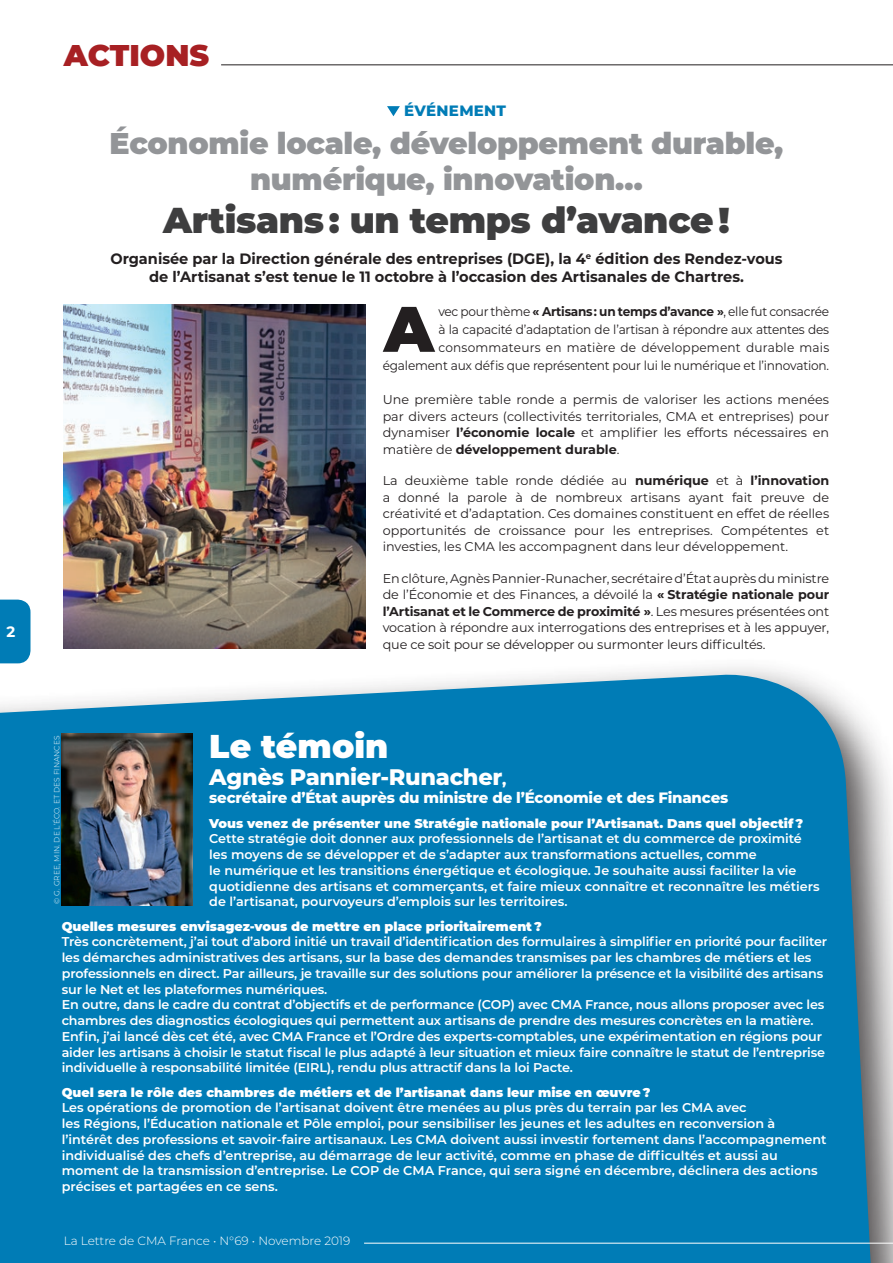
<style>
.page{position:relative;width:893px;height:1263px;background:#fff}
.page>*{position:absolute;margin:0;border:0;box-sizing:border-box;transform-origin:0 0}
.t1{font:900 64.2px "Montserrat";color:#231f20}
.t2{font:900 36px "Montserrat";letter-spacing:-.01em;color:#3e3e3f}
.t3{font:900 33px "Montserrat";color:#fff}
.t4{font:900 30px/36px "Montserrat";letter-spacing:-.01em;color:#939598;text-align:center}
.t5{font:900 30px "Montserrat";color:#a72023}
.t6{font:800 22.5px "Montserrat";letter-spacing:-.015em;color:#fff}
.t7{font:700 15px/18px "Montserrat";color:#231f20;text-align:center}
.t8{font:800 15px "Montserrat";letter-spacing:-.015em;color:#fff}
.t9{font:800 15px "Montserrat";letter-spacing:.02em;color:#007cb6}
.t10{font:700 15px "Montserrat";color:#fff}
.t11{font:600 12.75px/15.8px "Montserrat";letter-spacing:-.01em;color:#fff}
.t12{font:12.75px/16.5px "Montserrat";letter-spacing:-.01em;color:#231f20;text-align:justify}
.t13{font:12.75px/18px "Montserrat";letter-spacing:-.01em;color:#231f20;text-align:right;scale:.95 1}
.t14{font:900 12.75px "Montserrat";color:#fff}
.t15{font:300 12px "Montserrat";color:#fff}
.t16{font:300 7.5px "Montserrat";color:#fff}
.s1{font-weight:700}
.s2{font-size:15px}
</style>
<div class="page">
<svg style="left:387px;top:106px;width:13px;height:10px"></svg>
<img style="left:64px;top:305px;width:302px;height:344px">
<hr style="left:221px;top:64px;width:672px;height:1px;background:#231f20">
<div style="left:0;top:655px;width:893px;height:608px;background:#231f20;opacity:.8"></div>
<div style="left:0;top:669px;width:872px;height:594px;background:#007cb6"></div>
<img style="left:62px;top:734px;width:130px;height:172px">
<div style="left:0;top:600px;width:31px;height:63px;background:#007cb6"></div>
<hr style="left:364px;top:1243px;width:529px;height:1px;background:#fff">
<p class="t10" style="left:7px;top:621px;width:10px">2</p>
<h3 class="t5" style="left:64px;top:33px;width:147px">ACTIONS</h3>
<p class="t9" style="left:404px;top:100px;width:103px">ÉVÉNEMENT</p>
<h3 class="t4" style="left:110px;top:123px;width:675px">Économie locale, développement durable, numérique, innovation…</h3>
<h2 class="t2" style="left:163px;top:193px;width:568px">Artisans : un temps d’avance !</h2>
<p class="t7" style="left:110px;top:249px;width:674px">Organisée par la Direction générale des entreprises (DGE), la 4<sup>e</sup> édition des Rendez-vous de l’Artisanat s’est tenue le 11 octobre à l’occasion des Artisanales de Chartres.</p>
<h1 class="t1" style="left:384px;top:281px;width:52px">A</h1>
<p class="t13" style="left:383px;top:302px;width:472px">vec pour thème <span class="s1">« Artisans : un temps d’avance »</span>, elle fut consacrée<br>à la capacité d’adaptation de l’artisan à répondre aux attentes des consommateurs en matière de développement durable mais également aux défis que représentent pour lui le numérique et l’innovation.</p>
<p class="t12" style="left:383px;top:391px;width:448px">Une première table ronde a permis de valoriser les actions menées par divers acteurs (collectivités territoriales, CMA et entreprises) pour dynamiser <span class="s1">l’économie locale</span> et amplifier les efforts nécessaires en matière de <span class="s1">développement durable</span>.</p>
<p class="t12" style="left:383px;top:472px;width:448px">La deuxième table ronde dédiée au <span class="s1">numérique</span> et à <span class="s1">l’innovation </span>a donné la parole à de nombreux artisans ayant fait preuve de créativité et d’adaptation. Ces domaines constituent en effet de réelles opportunités de croissance pour les entreprises. Compétentes et investies, les CMA les accompagnent dans leur développement.</p>
<p class="t12" style="left:383px;top:570px;width:448px">En clôture, Agnès Pannier-Runacher, secrétaire d’État auprès du ministre de l’Économie et des Finances, a dévoilé la <span class="s1">« Stratégie nationale pour l’Artisanat et le Commerce de proximité »</span>. Les mesures présentées ont vocation à répondre aux interrogations des entreprises et à les appuyer, que ce soit pour se développer ou surmonter leurs difficultés.</p>
<h3 class="t3" style="left:209px;top:722px;width:180px">Le témoin</h3>
<h3 class="t6" style="left:209px;top:761px;width:299px">Agnès Pannier-Runacher<span class="s2">,</span></h3>
<p class="t8" style="left:209px;top:787px;width:520px">secrétaire d’État auprès du ministre de l’Économie et des Finances</p>
<p class="t14" style="left:209px;top:813px;width:595px">Vous venez de présenter une Stratégie nationale pour l’Artisanat. Dans quel objectif ?</p>
<p class="t11" style="left:209px;top:830px;width:612px">Cette stratégie doit donner aux professionnels de l’artisanat et du commerce de proximité les moyens de se développer et de s’adapter aux transformations actuelles, comme<br>le numérique et les transitions énergétique et écologique. Je souhaite aussi faciliter la vie quotidienne des artisans et commerçants, et faire mieux connaître et reconnaître les métiers de l’artisanat, pourvoyeurs d’emplois sur les territoires.</p>
<p class="t14" style="left:62px;top:916px;width:482px">Quelles mesures envisagez-vous de mettre en place prioritairement ?</p>
<p class="t11" style="left:62px;top:933px;width:767px">Très concrètement, j’ai tout d’abord initié un travail d’identification des formulaires à simplifier en priorité pour faciliter les démarches administratives des artisans, sur la base des demandes transmises par les chambres de métiers et les professionnels en direct. Par ailleurs, je travaille sur des solutions pour améliorer la présence et la visibilité des artisans sur le Net et les plateformes numériques.<br>En outre, dans le cadre du contrat d’objectifs et de performance (COP) avec CMA France, nous allons proposer avec les chambres des diagnostics écologiques qui permettent aux artisans de prendre des mesures concrètes en la matière.<br>Enfin, j’ai lancé dès cet été, avec CMA France et l’Ordre des experts-comptables, une expérimentation en régions pour aider les artisans à choisir le statut fiscal le plus adapté à leur situation et mieux faire connaître le statut de l’entreprise individuelle à responsabilité limitée (EIRL), rendu plus attractif dans la loi Pacte.</p>
<p class="t14" style="left:62px;top:1082px;width:590px">Quel sera le rôle des chambres de métiers et de l’artisanat dans leur mise en œuvre ?</p>
<p class="t11" style="left:62px;top:1099px;width:766px">Les opérations de promotion de l’artisanat doivent être menées au plus près du terrain par les CMA avec<br>les Régions, l’Éducation nationale et Pôle emploi, pour sensibiliser les jeunes et les adultes en reconversion à l’intérêt des professions et savoir-faire artisanaux. Les CMA doivent aussi investir fortement dans l’accompagnement individualisé des chefs d’entreprise, au démarrage de leur activité, comme en phase de difficultés et aussi au moment de la transmission d’entreprise. Le COP de CMA France, qui sera signé en décembre, déclinera des actions précises et partagées en ce sens.</p>
<p class="t16" style="left:52px;top:904px;width:169px;rotate:-90deg">© G. GREE, MIN. DE L’ÉCO. ET DES FINANCES</p>
<p class="t15" style="left:64px;top:1232px;width:288px">La Lettre de CMA France • N°69 • Novembre 2019</p>
</div>
